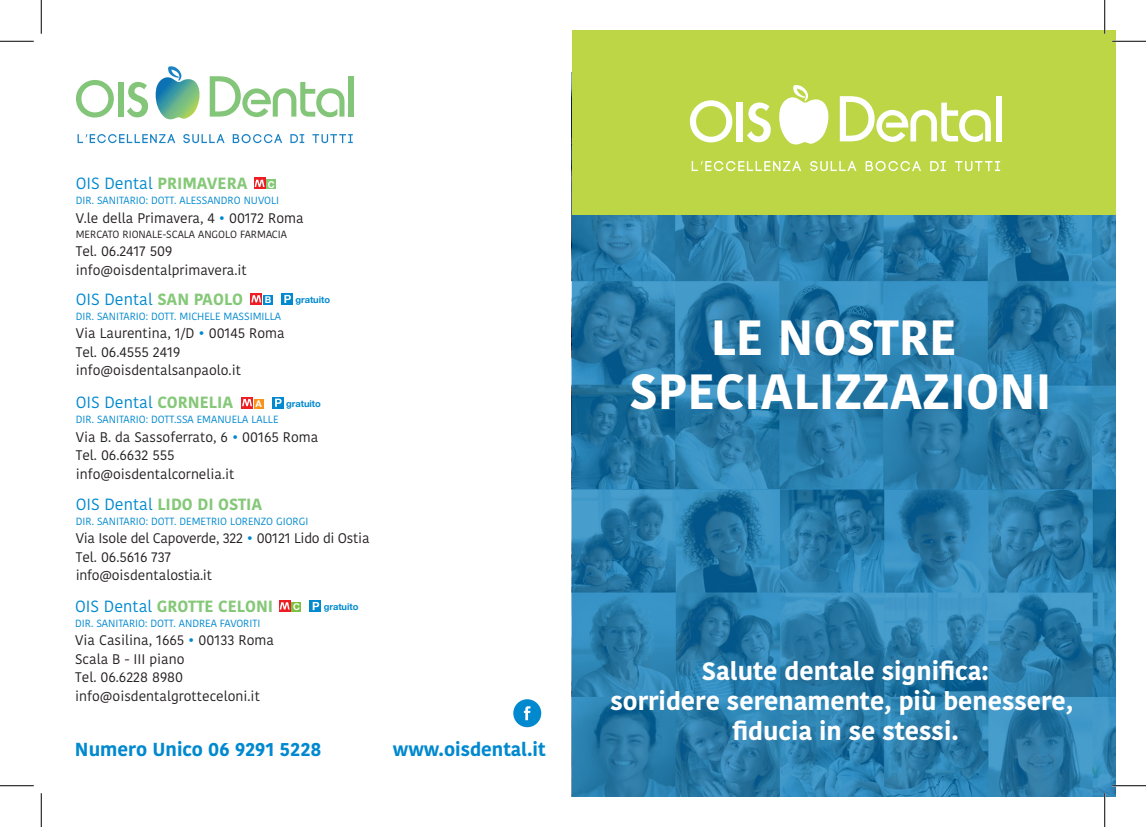
<style>
.page{position:relative;width:1146px;height:827px;background:#fff}
.page>*{position:absolute;margin:0;border:0;box-sizing:border-box;transform-origin:0 0}
.t1{font:700 49.25px/54.8px "Kohinoor Devanagari";color:#fff;text-align:center}
.t2{font:700 25px/30px "Kohinoor Devanagari";color:#fff;text-align:center}
.t3{font:700 18.75px "Kohinoor Devanagari";color:#0089cf}
.t4{font:16.25px "Kohinoor Devanagari";color:#0089cf}
.t5{font:700 16.25px "Kohinoor Devanagari";color:#85c878}
.t6{font:13.88px/18.5px "Kohinoor Devanagari";color:#231f20}
.t7{font:13.88px/18.5px "Kohinoor Devanagari";letter-spacing:-.02em;color:#231f20}
.t8{font:10.38px "Kohinoor Devanagari";color:#0089cf}
.t9{font:10.38px "Kohinoor Devanagari";color:#231f20}
.t10{font:700 9.25px "Helvetica Neue";color:#0089cf}
.t11{font:700 9.25px "Helvetica Neue";color:#fff}
.s1{font-weight:700;color:#85c878}
.s2{color:#0089cf}
.s3{font-weight:400;color:#0089cf}
</style>
<div class="page">
<svg style="left:572px;top:215px;width:543px;height:581px;background:#297dab"></svg>
<div style="left:513px;top:699px;width:28px;height:28px;background:#0089cf;border-radius:50%"></div>
<svg style="left:524px;top:706px;width:6px;height:14px"></svg>
<svg style="left:156px;top:66px;width:44px;height:54px"></svg>
<svg style="left:78px;top:134px;width:97px;height:9px"></svg>
<svg style="left:183px;top:134px;width:42px;height:9px"></svg>
<svg style="left:233px;top:134px;width:49px;height:9px"></svg>
<svg style="left:290px;top:134px;width:14px;height:9px"></svg>
<svg style="left:312px;top:134px;width:41px;height:9px"></svg>
<div style="left:118px;top:82px;width:5px;height:35px;background:#84c679"></div>
<svg style="left:127px;top:82px;width:21px;height:35px"></svg>
<div style="left:349px;top:76px;width:5px;height:41px;background:#84c679"></div>
<svg style="left:76px;top:80px;width:38px;height:37px"></svg>
<svg style="left:210px;top:76px;width:134px;height:41px"></svg>
<div style="left:572px;top:31px;width:543px;height:184px;background:#bcd646"></div>
<svg style="left:254px;top:178px;width:11px;height:11px"></svg>
<div style="left:266px;top:180px;width:10px;height:9px;background:#85c878"></div>
<svg style="left:254px;top:180px;width:10px;height:7px"></svg>
<svg style="left:250px;top:293px;width:12px;height:11px"></svg>
<div style="left:263px;top:295px;width:9px;height:9px;background:#0089cf"></div>
<svg style="left:251px;top:295px;width:10px;height:7px"></svg>
<div style="left:281px;top:293px;width:12px;height:11px;background:#0089cf"></div>
<svg style="left:284px;top:295px;width:7px;height:8px"></svg>
<div style="left:254px;top:399px;width:9px;height:9px;background:#f7931d"></div>
<svg style="left:241px;top:397px;width:12px;height:11px"></svg>
<svg style="left:242px;top:399px;width:10px;height:7px"></svg>
<div style="left:272px;top:397px;width:11px;height:11px;background:#0089cf"></div>
<svg style="left:275px;top:398px;width:6px;height:9px"></svg>
<div style="left:292px;top:602px;width:9px;height:9px;background:#7ac142"></div>
<svg style="left:279px;top:600px;width:11px;height:11px"></svg>
<svg style="left:280px;top:602px;width:9px;height:7px"></svg>
<svg style="left:309px;top:600px;width:12px;height:11px"></svg>
<svg style="left:313px;top:602px;width:6px;height:8px"></svg>
<svg style="left:779px;top:85px;width:49px;height:60px"></svg>
<svg style="left:691px;top:161px;width:110px;height:10px"></svg>
<svg style="left:810px;top:161px;width:46px;height:10px"></svg>
<svg style="left:865px;top:161px;width:56px;height:10px"></svg>
<svg style="left:930px;top:161px;width:15px;height:10px"></svg>
<svg style="left:955px;top:161px;width:45px;height:10px"></svg>
<div style="left:736px;top:102px;width:7px;height:40px;background:#fff"></div>
<svg style="left:747px;top:102px;width:23px;height:40px"></svg>
<div style="left:995px;top:96px;width:6px;height:45px;background:#fff"></div>
<svg style="left:690px;top:100px;width:42px;height:42px"></svg>
<svg style="left:839px;top:96px;width:151px;height:46px"></svg>
<hr style="left:1112px;top:40px;width:33px;height:2px;background:#fff">
<hr style="left:1103px;top:0;width:2px;height:34px;background:#fff">
<hr style="left:1103px;top:793px;width:2px;height:34px;background:#fff">
<hr style="left:0;top:41px;width:34px;height:1px;background:#000">
<hr style="left:1112px;top:41px;width:33px;height:1px;background:#000">
<hr style="left:0;top:785px;width:34px;height:1px;background:#000">
<hr style="left:1112px;top:785px;width:33px;height:1px;background:#000">
<hr style="left:41px;top:0;width:1px;height:34px;background:#000">
<hr style="left:41px;top:793px;width:1px;height:34px;background:#000">
<hr style="left:1104px;top:0;width:1px;height:34px;background:#000">
<hr style="left:1104px;top:793px;width:1px;height:34px;background:#000">
<p class="t4" style="left:76px;top:174px;width:173px">OIS Dental <span class="s1">PRIMAVERA</span></p>
<p class="t8" style="left:76px;top:194px;width:205px">DIR. SANITARIO: DOTT. ALESSANDRO NUVOLI</p>
<p class="t6" style="left:76px;top:209px;width:229px">V.le della Primavera, 4 <span class="s2">•</span> 00172 Roma</p>
<p class="t9" style="left:76px;top:228px;width:213px">MERCATO RIONALE-SCALA ANGOLO FARMACIA</p>
<p class="t6" style="left:76px;top:242px;width:172px">Tel. 06.2417 509 info@oisdentalprimavera.it</p>
<p class="t11" style="left:268px;top:177px;width:8px">C</p>
<p class="t4" style="left:76px;top:290px;width:169px">OIS Dental <span class="s1">SAN PAOLO</span></p>
<p class="t8" style="left:76px;top:310px;width:207px">DIR. SANITARIO: DOTT. MICHELE MASSIMILLA</p>
<p class="t6" style="left:76px;top:324px;width:210px">Via Laurentina, 1/D <span class="s2">•</span> 00145 Roma<br>Tel. 06.4555 2419 info@oisdentalsanpaolo.it</p>
<p class="t11" style="left:265px;top:292px;width:8px">B</p>
<p class="t10" style="left:295px;top:292px;width:36px">gratuito</p>
<p class="t4" style="left:76px;top:393px;width:159px">OIS Dental <span class="s1">CORNELIA</span></p>
<p class="t8" style="left:76px;top:414px;width:204px">DIR. SANITARIO: DOTT.SSA EMANUELA LALLE</p>
<p class="t6" style="left:76px;top:428px;width:244px">Via B. da Sassoferrato, 6 <span class="s2">•</span> 00165 Roma<br>Tel. 06.6632 555 info@oisdentalcornelia.it</p>
<p class="t11" style="left:255px;top:396px;width:8px">A</p>
<p class="t10" style="left:286px;top:396px;width:36px">gratuito</p>
<p class="t5" style="left:76px;top:489px;width:188px"><span class="s3">OIS Dental</span> LIDO DI OSTIA</p>
<p class="t8" style="left:76px;top:515px;width:234px">DIR. SANITARIO: DOTT. DEMETRIO LORENZO GIORGI</p>
<p class="t7" style="left:76px;top:529px;width:295px">Via Isole del Capoverde, 322 <span class="s2">•</span> 00121 Lido di Ostia<br>Tel. 06.5616 737<br>info@oisdentalostia.it</p>
<p class="t5" style="left:75px;top:591px;width:200px"><span class="s3">OIS Dental</span> GROTTE CELONI</p>
<p class="t8" style="left:75px;top:617px;width:187px">DIR. SANITARIO: DOTT. ANDREA FAVORITI</p>
<p class="t6" style="left:75px;top:631px;width:200px">Via Casilina, 1665 <span class="s2">•</span> 00133 Roma<br>Scala B - III piano<br>Tel. 06.6228 8980 info@oisdentalgrotteceloni.it</p>
<p class="t11" style="left:293px;top:599px;width:8px">C</p>
<p class="t10" style="left:324px;top:599px;width:36px">gratuito</p>
<h3 class="t3" style="left:75px;top:733px;width:248px">Numero Unico 06 9291 5228</h3>
<h3 class="t3" style="left:393px;top:733px;width:154px">www.oisdental.it</h3>
<h1 class="t1" style="left:629px;top:309px;width:424px">LE NOSTRE<br>SPECIALIZZAZIONI</h1>
<h2 class="t2" style="left:610px;top:656px;width:464px">Salute dentale significa:<br>sorridere serenamente, più benessere, fiducia in se stessi.</h2>
</div>
